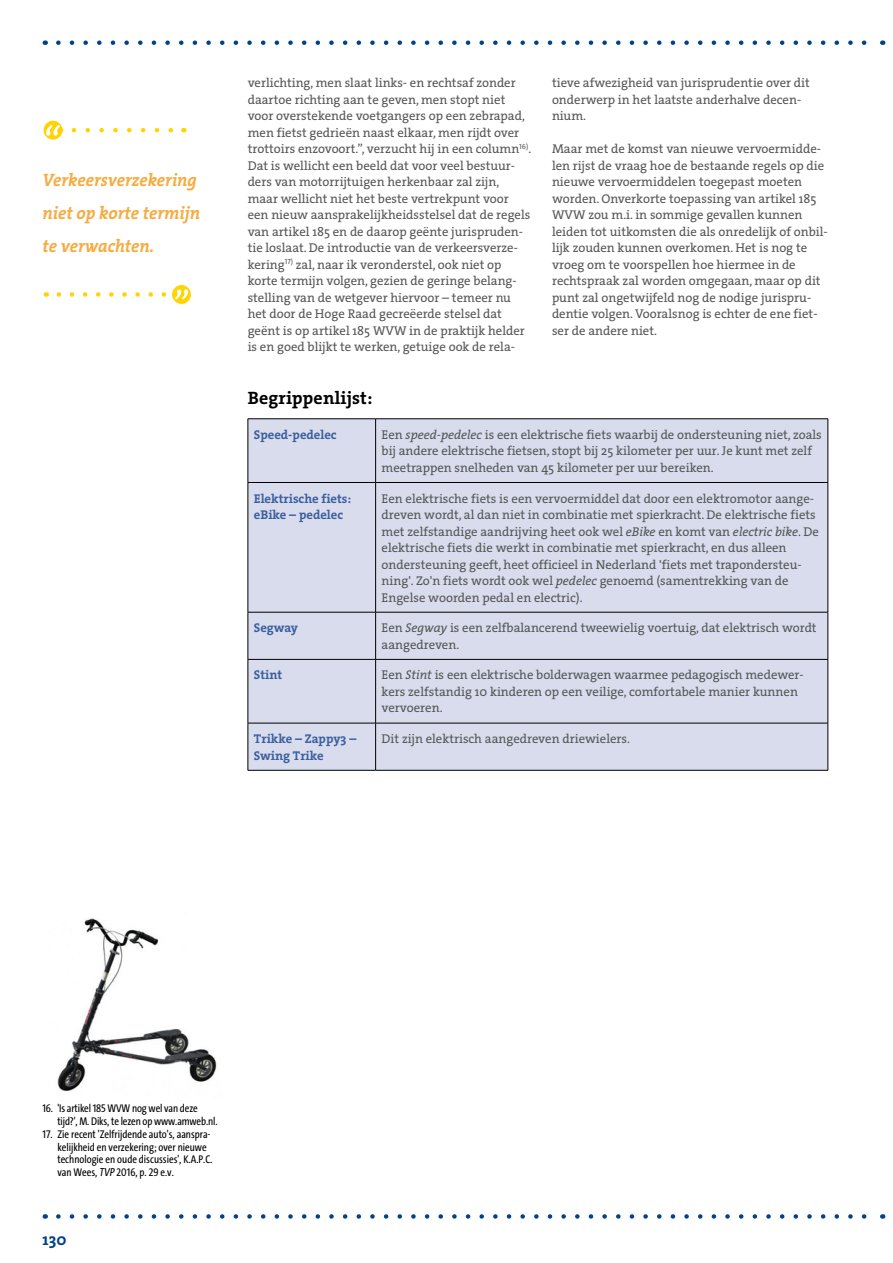
<style>
.page{position:relative;width:893px;height:1263px;background:#fff}
.page>*{position:absolute;margin:0;border:0;box-sizing:border-box;transform-origin:0 0}
.t1{font:18px/33px "The Serif HP7 Bld IT";color:#f7ac41;scale:.95 1}
.t2{font:18px "The Serif HP7 Bld";letter-spacing:.01em;color:#000}
.t3{font:16.5px "The Serif HP7 Bld";color:#004389}
.t4{font:12.75px/16.5px "The Serif HP5 Plain";color:#565655}
.t5{font:12.75px/16.5px "The Serif HP7 Bld";color:#3b5f9e}
.t6{font:11.25px/12.8px "The Sans Cd LF5";color:#000}
.s1{font-family:"The Serif HP5 Plain IT"}
.s2{font-family:"The Sans Cd LF5 i";font-style:italic;font-size:11.7px}
</style>
<div class="page">
<svg style="left:58px;top:40px;width:809px;height:5px"></svg>
<svg style="left:58px;top:1214px;width:809px;height:5px"></svg>
<svg style="left:74px;top:128px;width:99px;height:4px"></svg>
<div style="left:44px;top:121px;width:18px;height:19px;background:#ffd400;border-radius:50%"></div>
<svg style="left:44px;top:125px;width:17px;height:11px"></svg>
<svg style="left:59px;top:292px;width:108px;height:5px"></svg>
<svg style="left:172px;top:285px;width:19px;height:19px"></svg>
<svg style="left:175px;top:289px;width:15px;height:11px"></svg>
<div style="left:249px;top:419px;width:579px;height:351px;background:#d9dced"></div>
<hr style="left:248px;top:418px;width:128px;height:1px;background:#000">
<hr style="left:248px;top:419px;width:1px;height:63px;background:#000">
<hr style="left:376px;top:418px;width:452px;height:1px;background:#000">
<hr style="left:375px;top:419px;width:1px;height:63px;background:#000">
<hr style="left:828px;top:419px;width:1px;height:63px;background:#000">
<hr style="left:248px;top:482px;width:128px;height:1px;background:#000">
<hr style="left:248px;top:483px;width:1px;height:129px;background:#000">
<hr style="left:376px;top:482px;width:452px;height:1px;background:#000">
<hr style="left:375px;top:483px;width:1px;height:129px;background:#000">
<hr style="left:828px;top:483px;width:1px;height:129px;background:#000">
<hr style="left:248px;top:612px;width:128px;height:1px;background:#000">
<hr style="left:248px;top:612px;width:1px;height:47px;background:#000">
<hr style="left:376px;top:612px;width:452px;height:1px;background:#000">
<hr style="left:375px;top:612px;width:1px;height:47px;background:#000">
<hr style="left:828px;top:612px;width:1px;height:47px;background:#000">
<hr style="left:248px;top:659px;width:128px;height:1px;background:#000">
<hr style="left:248px;top:659px;width:1px;height:64px;background:#000">
<hr style="left:376px;top:659px;width:452px;height:1px;background:#000">
<hr style="left:375px;top:659px;width:1px;height:64px;background:#000">
<hr style="left:828px;top:659px;width:1px;height:64px;background:#000">
<hr style="left:248px;top:723px;width:128px;height:1px;background:#000">
<hr style="left:248px;top:723px;width:1px;height:47px;background:#000">
<hr style="left:376px;top:723px;width:452px;height:1px;background:#000">
<hr style="left:375px;top:723px;width:1px;height:47px;background:#000">
<hr style="left:828px;top:723px;width:1px;height:47px;background:#000">
<hr style="left:248px;top:770px;width:128px;height:1px;background:#000">
<hr style="left:376px;top:770px;width:452px;height:1px;background:#000">
<img style="left:57px;top:918px;width:160px;height:173px">
<h1 class="t1" style="left:43px;top:164px;width:167px">Verkeersverzekering niet op korte termijn te verwachten.</h1>
<p class="t4" style="left:248px;top:74px;width:285px">verlichting, men slaat links- en rechtsaf zonder daartoe richting aan te geven, men stopt niet voor overstekende voetgangers op een zebrapad, men fietst gedrieën naast elkaar, men rijdt over trottoirs enzovoort.”, verzucht hij in een column<sup>16)</sup>.<br>Dat is wellicht een beeld dat voor veel bestuur&shy;ders van motorrijtuigen herkenbaar zal zijn, maar wellicht niet het beste vertrekpunt voor een nieuw aansprakelijkheidsstelsel dat de regels van artikel 185 en de daarop geënte jurispruden&shy;tie loslaat. De introductie van de verkeersverze&shy;kering<sup>17)</sup> zal, naar ik veronderstel, ook niet op korte termijn volgen, gezien de geringe belang&shy;stelling van de wetgever hiervoor – temeer nu het door de Hoge Raad gecreëerde stelsel dat geënt is op artikel 185 WVW in de praktijk helder is en goed blijkt te werken, getuige ook de rela-</p>
<p class="t4" style="left:552px;top:74px;width:259px">tieve afwezigheid van jurisprudentie over dit onderwerp in het laatste anderhalve decen&shy;nium.</p>
<p class="t4" style="left:552px;top:140px;width:277px">Maar met de komst van nieuwe vervoermidde&shy;len rijst de vraag hoe de bestaande regels op die nieuwe vervoermiddelen toegepast moeten worden. Onverkorte toepassing van artikel 185<br>WVW zou m.i. in sommige gevallen kunnen leiden tot uitkomsten die als onredelijk of onbil&shy;lijk zouden kunnen overkomen. Het is nog te vroeg om te voorspellen hoe hiermee in de rechtspraak zal worden omgegaan, maar op dit punt zal ongetwijfeld nog de nodige jurispru&shy;dentie volgen. Vooralsnog is echter de ene fiet&shy;ser de andere niet.</p>
<h1 class="t2" style="left:248px;top:386px;width:126px">Begrippenlijst:</h1>
<p class="t5" style="left:254px;top:426px;width:84px">Speed-pedelec</p>
<p class="t4" style="left:382px;top:426px;width:442px">Een <span class="s1">speed-pedelec</span> is een elektrische fiets waarbij de ondersteuning niet, zoals bij andere elektrische fietsen, stopt bij 25 kilometer per uur. Je kunt met zelf meetrappen snelheden van 45 kilometer per uur bereiken.</p>
<p class="t5" style="left:254px;top:490px;width:99px">Elektrische fiets: eBike – pedelec</p>
<p class="t4" style="left:382px;top:490px;width:439px">Een elektrische fiets is een vervoermiddel dat door een elektromotor aange&shy;dreven wordt, al dan niet in combinatie met spierkracht. De elektrische fiets met zelfstandige aandrijving heet ook wel <span class="s1">eBike</span> en komt van <span class="s1">electric bike</span>. De elektrische fiets die werkt in combinatie met spierkracht, en dus alleen ondersteuning geeft, heet officieel in Nederland 'fiets met trapondersteu&shy;ning'. Zo'n fiets wordt ook wel <span class="s1">pedelec</span> genoemd (samentrekking van de Engelse woorden pedal en electric).</p>
<p class="t5" style="left:254px;top:620px;width:46px">Segway</p>
<p class="t4" style="left:382px;top:620px;width:436px">Een <span class="s1">Segway</span> is een zelfbalancerend tweewielig voertuig, dat elektrisch wordt aangedreven.</p>
<p class="t5" style="left:254px;top:667px;width:30px">Stint</p>
<p class="t4" style="left:382px;top:667px;width:424px">Een <span class="s1">Stint</span> is een elektrische bolderwagen waarmee pedagogisch medewer&shy;kers zelfstandig 10 kinderen op een veilige, comfortabele manier kunnen vervoeren.</p>
<p class="t5" style="left:254px;top:730px;width:104px">Trikke – Zappy3 –<br>Swing Trike</p>
<p class="t4" style="left:382px;top:731px;width:250px">Dit zijn elektrisch aangedreven driewielers.</p>
<p class="t6" style="left:57px;top:1103px;width:162px;text-indent:-15px">16. 'Is artikel 185 WVW nog wel van deze tijd?', M. Diks, te lezen op www.amweb.nl.</p>
<p class="t6" style="left:57px;top:1128px;width:157px;text-indent:-15px">17. Zie recent 'Zelfrijdende auto's, aanspra&shy;kelijkheid en verzekering; over nieuwe technologie en oude discussies', K.A.P.C. van Wees, <span class="s2">TVP</span> 2016, p. 29 e.v.</p>
<p class="t3" style="left:43px;top:1229px;width:25px">130</p>
</div>
